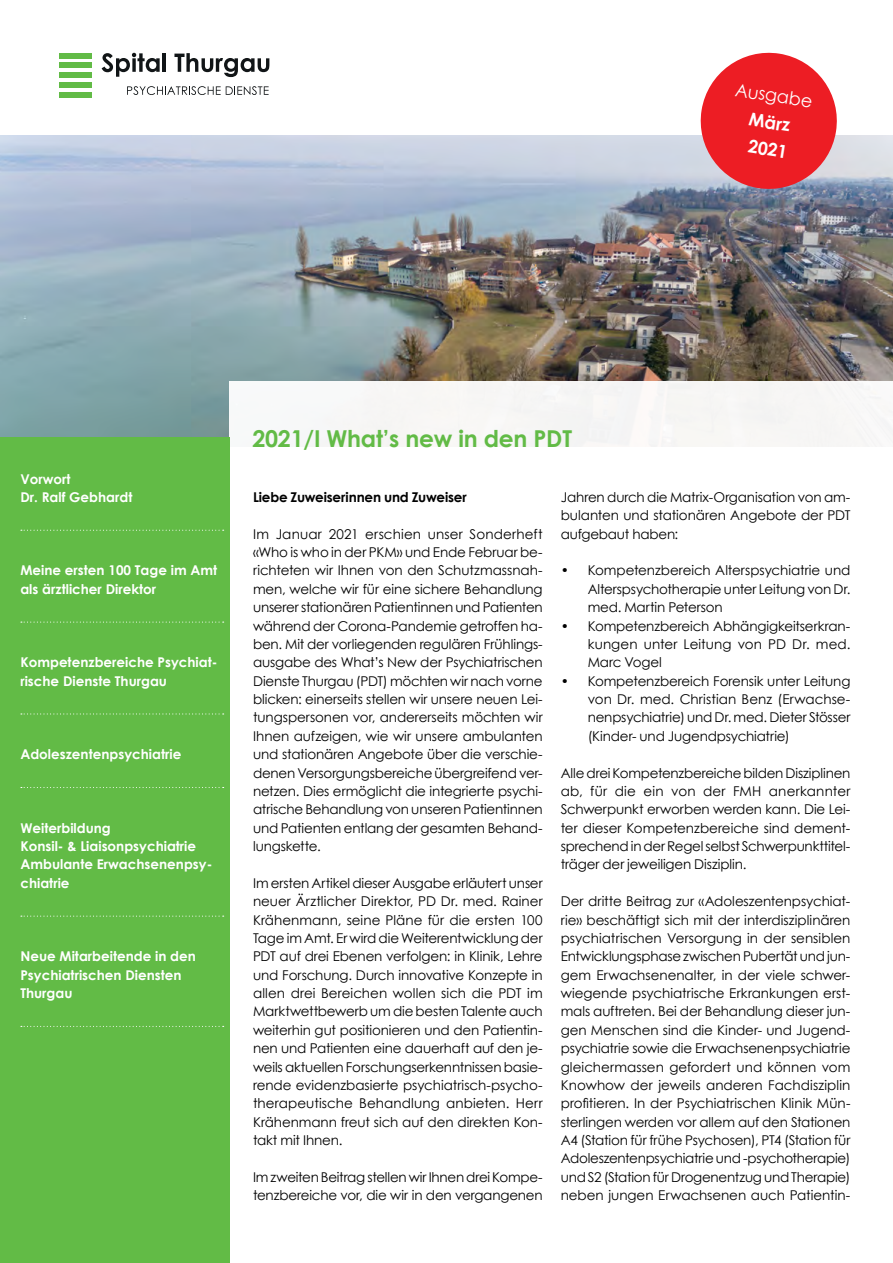
<style>
.page{position:relative;width:893px;height:1263px;background:#fff}
.page>*{position:absolute;margin:0;border:0;box-sizing:border-box;transform-origin:0 0}
.t1{font:700 23.25px "Century Gothic";letter-spacing:-.01em;color:#62bb46}
.t2{font:700 18px/27px "Century Gothic";color:#fff}
.t3{font:18px "Century Gothic";color:#fff}
.t4{font:13.5px/18.3px "Century Gothic";letter-spacing:-.015em;color:#000;text-align:justify}
.t5{font:700 13.5px/18.3px "Century Gothic";color:#fff}
.t6{font:700 13.5px "Century Gothic";letter-spacing:-.015em;color:#000}
</style>
<div class="page">
<img style="left:0;top:136px;width:893px;height:301px">
<div style="left:230px;top:381px;width:663px;height:68px;background:#f7f6f5"></div>
<div style="left:0;top:437px;width:230px;height:826px;background:#62bb46"></div>
<svg style="left:696px;top:52px;width:146px;height:142px;background:#e5555d"></svg>
<div style="left:59px;top:53px;width:33px;height:5px;background:#62bb46"></div>
<div style="left:59px;top:92px;width:33px;height:6px;background:#62bb46"></div>
<div style="left:59px;top:63px;width:33px;height:5px;background:#62bb46"></div>
<div style="left:59px;top:73px;width:33px;height:5px;background:#62bb46"></div>
<div style="left:59px;top:82px;width:33px;height:6px;background:#62bb46"></div>
<svg style="left:102px;top:53px;width:58px;height:24px"></svg>
<hr style="left:163px;top:53px;width:3px;height:19px;background:#111517">
<svg style="left:174px;top:53px;width:95px;height:24px"></svg>
<svg style="left:127px;top:86px;width:142px;height:9px"></svg>
<svg style="left:21px;top:530px;width:203px;height:1px"></svg>
<svg style="left:21px;top:621px;width:203px;height:2px"></svg>
<svg style="left:21px;top:713px;width:203px;height:1px"></svg>
<svg style="left:21px;top:787px;width:203px;height:1px"></svg>
<svg style="left:21px;top:915px;width:203px;height:2px"></svg>
<svg style="left:21px;top:1026px;width:203px;height:1px"></svg>
<h2 class="t3" style="left:737px;top:77px;width:80px;rotate:9deg">Ausgabe</h2>
<h2 class="t2" style="left:751px;top:105px;width:44px;rotate:9deg">März<br>2021</h2>
<p class="t5" style="left:20px;top:469px;width:114px">Vorwort<br>Dr. Ralf Gebhardt</p>
<p class="t5" style="left:20px;top:561px;width:198px">Meine ersten 100 Tage im Amt als ärztlicher Direktor</p>
<p class="t5" style="left:20px;top:653px;width:199px">Kompetenzbereiche Psychiat&shy;rische Dienste Thurgau</p>
<p class="t5" style="left:20px;top:744px;width:162px">Adoleszentenpsychiatrie</p>
<p class="t5" style="left:20px;top:818px;width:193px">Weiterbildung<br>Konsil- &amp; Liaisonpsychiatrie<br>Ambulante Erwachsenenpsy&shy;chiatrie</p>
<p class="t5" style="left:20px;top:947px;width:177px">Neue Mitarbeitende in den<br>Psychiatrischen Diensten<br>Thurgau</p>
<h1 class="t1" style="left:252px;top:421px;width:321px">2021/I What’s new in den PDT</h1>
<p class="t6" style="left:253px;top:487px;width:215px">Liebe Zuweiserinnen und Zuweiser</p>
<p class="t4" style="left:253px;top:524px;width:291px">Im Januar 2021 erschien unser Sonderheft «Who is who in der PKM» und Ende Februar be&shy;richteten wir Ihnen von den Schutzmassnah&shy;men, welche wir für eine sichere Behandlung unserer stationären Patientinnen und Patienten während der Corona-Pandemie getroffen ha&shy;ben. Mit der vorliegenden regulären Frühlings&shy;ausgabe des What’s New der Psychiatrischen Dienste Thurgau (PDT) möchten wir nach vorne blicken: einerseits stellen wir unsere neuen Lei&shy;tungspersonen vor, andererseits möchten wir Ihnen aufzeigen, wie wir unsere ambulanten und stationären Angebote über die verschie&shy;denen Versorgungsbereiche übergreifend ver&shy;netzen. Dies ermöglicht die integrierte psychi&shy;atrische Behandlung von unseren Patientinnen und Patienten entlang der gesamten Behand&shy;lungskette.</p>
<p class="t4" style="left:253px;top:874px;width:291px">Im ersten Artikel dieser Ausgabe erläutert unser neuer Ärztlicher Direktor, PD Dr. med. Rainer Krähenmann, seine Pläne für die ersten 100<br>Tage im Amt. Er wird die Weiterentwicklung der PDT auf drei Ebenen verfolgen: in Klinik, Lehre und Forschung. Durch innovative Konzepte in allen drei Bereichen wollen sich die PDT im Marktwettbewerb um die besten Talente auch weiterhin gut positionieren und den Patientin&shy;nen und Patienten eine dauerhaft auf den je&shy;weils aktuellen Forschungserkenntnissen basie&shy;rende evidenzbasierte psychiatrisch-psycho&shy;therapeutische Behandlung anbieten. Herr Krähenmann freut sich auf den direkten Kon&shy;takt mit Ihnen.</p>
<p class="t4" style="left:253px;top:1167px;width:291px">Im zweiten Beitrag stellen wir Ihnen drei Kompe&shy;tenzbereiche vor, die wir in den vergangenen</p>
<p class="t4" style="left:561px;top:488px;width:291px">Jahren durch die Matrix-Organisation von am&shy;bulanten und stationären Angebote der PDT aufgebaut haben:</p>
<p class="t4" style="left:588px;top:561px;width:264px;text-indent:-27px">• Kompetenzbereich Alterspsychiatrie und Alterspsychotherapie unter Leitung von Dr. med. Martin Peterson</p>
<p class="t4" style="left:588px;top:616px;width:264px;text-indent:-27px">• Kompetenzbereich Abhängigkeitserkran&shy;kungen unter Leitung von PD Dr. med.<br>Marc Vogel</p>
<p class="t4" style="left:588px;top:671px;width:264px;text-indent:-27px">• Kompetenzbereich Forensik unter Leitung von Dr. med. Christian Benz (Erwachse&shy;nenpsychiatrie) und Dr. med. Dieter Stösser (Kinder- und Jugendpsychiatrie)</p>
<p class="t4" style="left:561px;top:763px;width:291px">Alle drei Kompetenzbereiche bilden Disziplinen ab, für die ein von der FMH anerkannter Schwerpunkt erworben werden kann. Die Lei&shy;ter dieser Kompetenzbereiche sind dement&shy;sprechend in der Regel selbst Schwerpunkttitel&shy;träger der jeweiligen Disziplin.</p>
<p class="t4" style="left:561px;top:892px;width:291px">Der dritte Beitrag zur «Adoleszentenpsychiat&shy;rie» beschäftigt sich mit der interdisziplinären psychiatrischen Versorgung in der sensiblen Entwicklungsphase zwischen Pubertät und jun&shy;gem Erwachsenenalter, in der viele schwer&shy;wiegende psychiatrische Erkrankungen erst&shy;mals auftreten. Bei der Behandlung dieser jun&shy;gen Menschen sind die Kinder- und Jugend&shy;psychiatrie sowie die Erwachsenenpsychiatrie gleichermassen gefordert und können vom Knowhow der jeweils anderen Fachdisziplin profitieren. In der Psychiatrischen Klinik Mün&shy;sterlingen werden vor allem auf den Stationen A4 (Station für frühe Psychosen), PT4 (Station für Adoleszentenpsychiatrie und -psychotherapie) und S2 (Station für Drogenentzug und Therapie) neben jungen Erwachsenen auch Patientin-</p>
</div>
